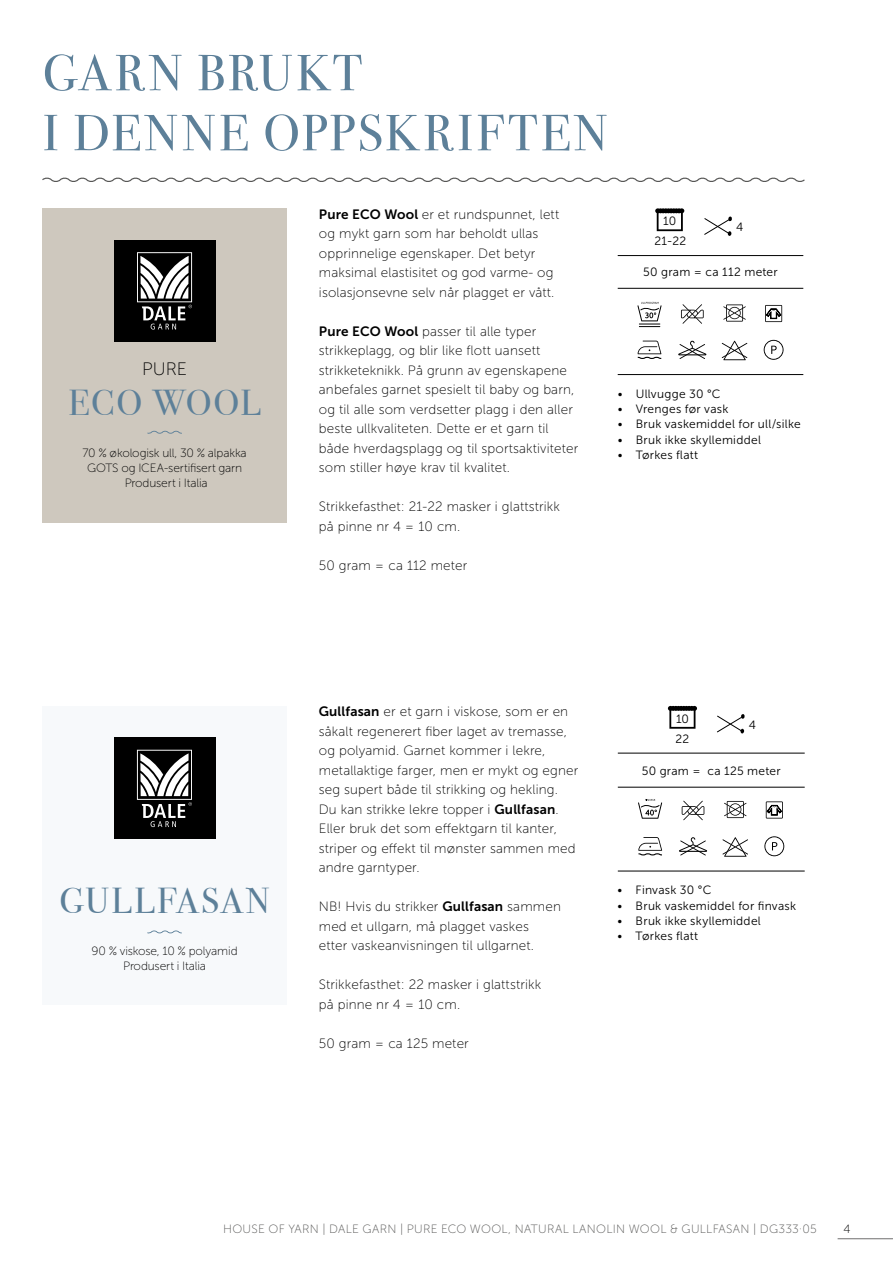
<style>
.page{position:relative;width:893px;height:1263px;background:#fff}
.page>*{position:absolute;margin:0;border:0;box-sizing:border-box;transform-origin:0 0}
.t1{font:51px "Bodoni Svty Two ITCTT";letter-spacing:.06em;color:#5d8099}
.INNHOLD_-_Midtstilt{font:36px "Bodoni Svty Two ITCTT";letter-spacing:.07em;color:#5d8099}
.INNHOLD_-_Midtstilt-2{font:36px "Bodoni Svty Two ITCTT";letter-spacing:.05em;color:#5d8099}
.INNHOLD_-_Midtstilt-3{font:18px "Museo Sans 100";color:#000}
.INNHOLD_-_Uten_ordde{font:13.5px/19.5px "Museo Sans 100";letter-spacing:.01em;color:#000}
.INNHOLD{font:12px "Museo Sans 300";letter-spacing:.02em;color:#000}
.INNHOLD_-_Midtstilt-4{font:12px "Museo Sans 100";letter-spacing:-.01em;color:#000}
.t2{font:12px "Museo Sans 100";letter-spacing:.025em;color:#575756}
.INNHOLD_-_Midtstilt-5{font:12px "Museo Sans 300";letter-spacing:.02em;color:#000}
.s1{font-family:"Museo Sans 700"}
</style>
<div class="page">
<hr style="left:838px;top:1238px;width:55px;height:1px;background:#706f6f">
<svg style="left:42px;top:177px;width:763px;height:5px"></svg>
<div style="left:43px;top:208px;width:244px;height:315px;background:#cec8be"></div>
<div style="left:114px;top:240px;width:102px;height:101px;background:#000"></div>
<svg style="left:137px;top:252px;width:55px;height:78px"></svg>
<svg style="left:147px;top:430px;width:35px;height:4px"></svg>
<svg style="left:704px;top:216px;width:28px;height:20px"></svg>
<svg style="left:655px;top:208px;width:29px;height:23px"></svg>
<hr style="left:618px;top:255px;width:185px;height:1px;background:#000">
<hr style="left:618px;top:288px;width:185px;height:1px;background:#000">
<hr style="left:618px;top:374px;width:185px;height:1px;background:#000">
<svg style="left:764px;top:340px;width:19px;height:20px"></svg>
<svg style="left:638px;top:341px;width:23px;height:18px"></svg>
<svg style="left:723px;top:304px;width:23px;height:18px"></svg>
<svg style="left:722px;top:341px;width:25px;height:19px"></svg>
<svg style="left:681px;top:304px;width:23px;height:20px"></svg>
<svg style="left:637px;top:302px;width:25px;height:25px"></svg>
<svg style="left:678px;top:341px;width:28px;height:18px"></svg>
<svg style="left:765px;top:305px;width:17px;height:17px"></svg>
<div style="left:42px;top:706px;width:245px;height:299px;background:#f7f9fb"></div>
<div style="left:114px;top:737px;width:101px;height:102px;background:#000"></div>
<svg style="left:137px;top:750px;width:55px;height:77px"></svg>
<svg style="left:147px;top:930px;width:35px;height:4px"></svg>
<svg style="left:717px;top:714px;width:28px;height:19px"></svg>
<svg style="left:668px;top:706px;width:29px;height:23px"></svg>
<hr style="left:618px;top:753px;width:187px;height:1px;background:#000">
<hr style="left:618px;top:787px;width:187px;height:1px;background:#000">
<hr style="left:618px;top:871px;width:187px;height:1px;background:#000">
<svg style="left:764px;top:836px;width:20px;height:20px"></svg>
<svg style="left:638px;top:837px;width:24px;height:18px"></svg>
<svg style="left:724px;top:801px;width:22px;height:17px"></svg>
<svg style="left:722px;top:837px;width:26px;height:20px"></svg>
<svg style="left:682px;top:801px;width:22px;height:19px"></svg>
<svg style="left:679px;top:837px;width:28px;height:18px"></svg>
<svg style="left:766px;top:801px;width:17px;height:17px"></svg>
<svg style="left:638px;top:799px;width:24px;height:20px"></svg>
<p class="t1" style="left:43px;top:31px;width:321px">GARN BRUKT</p>
<p class="t1" style="left:43px;top:91px;width:566px">I DENNE OPPSKRIFTEN</p>
<p class="INNHOLD_-_Midtstilt-3" style="left:142px;top:360px;width:47px">PURE</p>
<p class="INNHOLD_-_Midtstilt-2" style="left:69px;top:374px;width:194px">ECO WOOL</p>
<p class="INNHOLD_-_Midtstilt-4" style="left:83px;top:446px;width:166px">70 % økologisk ull, 30 % alpakka</p>
<p class="INNHOLD_-_Midtstilt-4" style="left:87px;top:461px;width:157px">GOTS og ICEA-sertifisert garn</p>
<p class="INNHOLD_-_Midtstilt-4" style="left:125px;top:476px;width:84px">Produsert i Italia</p>
<p class="INNHOLD_-_Uten_ordde" style="left:319px;top:204px;width:242px"><span class="s1">Pure ECO Wool</span> er et rundspunnet, lett og mykt garn som har beholdt ullas opprinnelige egenskaper. Det betyr maksimal elastisitet og god varme- og isolasjonsevne selv når plagget er vått.</p>
<p class="INNHOLD_-_Uten_ordde" style="left:319px;top:321px;width:261px"><span class="s1">Pure ECO Wool</span> passer til alle typer strikkeplagg, og blir like flott uansett strikketeknikk. På grunn av egenskapene anbefales garnet spesielt til baby og barn, og til alle som verdsetter plagg i den aller beste ullkvaliteten. Dette er et garn til både hverdagsplagg og til sportsaktiviteter som stiller høye krav til kvalitet.</p>
<p class="INNHOLD_-_Uten_ordde" style="left:319px;top:497px;width:243px">Strikkefasthet: 21-22 masker i glattstrikk på pinne nr 4 = 10 cm.</p>
<p class="INNHOLD_-_Uten_ordde" style="left:319px;top:555px;width:150px">50 gram = ca 112 meter</p>
<p class="INNHOLD_-_Midtstilt-5" style="left:663px;top:215px;width:15px">10</p>
<p class="INNHOLD_-_Midtstilt-5" style="left:654px;top:234px;width:33px">21-22</p>
<p class="INNHOLD_-_Midtstilt-5" style="left:736px;top:220px;width:9px">4</p>
<p class="INNHOLD_-_Midtstilt-5" style="left:643px;top:265px;width:136px">50 gram = ca 112 meter</p>
<p class="INNHOLD" style="left:618px;top:387px;width:104px">• Ullvugge 30 °C</p>
<p class="INNHOLD" style="left:618px;top:403px;width:112px">• Vrenges før vask</p>
<p class="INNHOLD" style="left:618px;top:418px;width:184px">• Bruk vaskemiddel for ull/silke</p>
<p class="INNHOLD" style="left:618px;top:433px;width:145px">• Bruk ikke skyllemiddel</p>
<p class="INNHOLD" style="left:618px;top:448px;width:82px">• Tørkes flatt</p>
<p class="INNHOLD_-_Midtstilt" style="left:59px;top:871px;width:212px">GULLFASAN</p>
<p class="INNHOLD_-_Midtstilt-4" style="left:91px;top:945px;width:148px">90 % viskose, 10 % polyamid</p>
<p class="INNHOLD_-_Midtstilt-4" style="left:123px;top:960px;width:84px">Produsert i Italia</p>
<p class="INNHOLD_-_Uten_ordde" style="left:319px;top:702px;width:261px"><span class="s1">Gullfasan</span> er et garn i viskose, som er en såkalt regenerert fiber laget av tremasse, og polyamid. Garnet kommer i lekre, metallaktige farger, men er mykt og egner seg supert både til strikking og hekling.<br>Du kan strikke lekre topper i <span class="s1">Gullfasan</span>.<br>Eller bruk det som effektgarn til kanter,</p>
<p class="INNHOLD_-_Uten_ordde" style="left:319px;top:838px;width:258px">striper og effekt til mønster sammen med andre garntyper.</p>
<p class="INNHOLD_-_Uten_ordde" style="left:319px;top:897px;width:244px">NB! Hvis du strikker <span class="s1">Gullfasan</span> sammen med et ullgarn, må plagget vaskes</p>
<p class="INNHOLD_-_Uten_ordde" style="left:319px;top:936px;width:217px">etter vaskeanvisningen til ullgarnet.</p>
<p class="INNHOLD_-_Uten_ordde" style="left:319px;top:975px;width:224px">Strikkefasthet: 22 masker i glattstrikk på pinne nr 4 = 10 cm.</p>
<p class="INNHOLD_-_Uten_ordde" style="left:319px;top:1033px;width:151px">50 gram = ca 125 meter</p>
<p class="INNHOLD_-_Midtstilt-5" style="left:676px;top:712px;width:15px">10</p>
<p class="INNHOLD_-_Midtstilt-5" style="left:676px;top:732px;width:15px">22</p>
<p class="INNHOLD_-_Midtstilt-5" style="left:749px;top:718px;width:9px">4</p>
<p class="INNHOLD_-_Midtstilt-5" style="left:642px;top:764px;width:140px">50 gram = ca 125 meter</p>
<p class="INNHOLD" style="left:618px;top:884px;width:95px">• Finvask 30 °C</p>
<p class="INNHOLD" style="left:618px;top:899px;width:180px">• Bruk vaskemiddel for finvask</p>
<p class="INNHOLD" style="left:618px;top:914px;width:145px">• Bruk ikke skyllemiddel</p>
<p class="INNHOLD" style="left:618px;top:930px;width:82px">• Tørkes flatt</p>
<p class="t2" style="left:223px;top:1222px;width:595px">HOUSE OF YARN | DALE GARN | PURE ECO WOOL, NATURAL LANOLIN WOOL &amp; GULLFASAN | DG333·05</p>
<p class="INNHOLD_-_Midtstilt-4" style="left:843px;top:1222px;width:9px">4</p>
</div>
